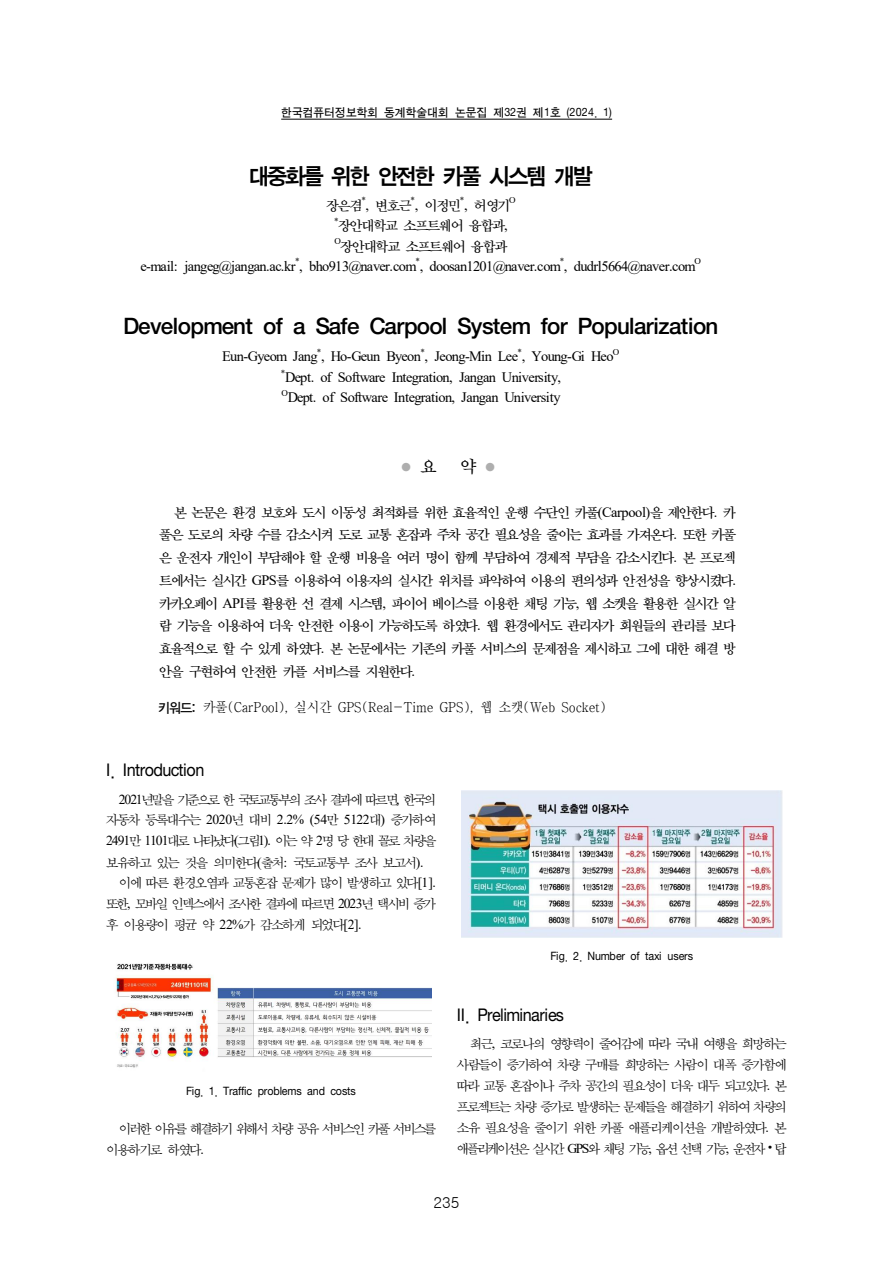
<style>
.page{position:relative;width:893px;height:1263px;background:#fff}
.page>*{position:absolute;margin:0;border:0;box-sizing:border-box;transform-origin:0 0}
.t1{font:22.65px "Sand Kg";letter-spacing:-.03em;color:#000}
.t2{font:22.65px "Sand Kg";letter-spacing:-.09em;color:#000}
.t3{font:18px "Sand Tg";letter-spacing:-.025em;color:#000}
.t4{font:18px "Sand Tm";color:#000}
.t5{font:16.5px "Sand Sm";color:#aeaeae}
.t6{font:15.15px "Gulim";color:#000}
.t7{font:14.4px/22.8px "Sand Tm";letter-spacing:-.1em;color:#000;text-align:justify}
.t8{font:14.4px/20.5px "Times New Roman";letter-spacing:-.045em;color:#000;text-align:center}
.t9{font:14.4px/20.5px "Sand Tm";letter-spacing:-.075em;color:#000;text-align:center}
.t10{font:13.65px/21px "Sand Sm";letter-spacing:-.135em;color:#000}
.t11{font:13.65px "Sand Sm";letter-spacing:-.085em;color:#000}
.t12{font:13.65px "Sand Sm";letter-spacing:-.095em;color:#000}
.t13{font:13.65px "Haansoft 20 Batang";letter-spacing:-.03em;color:#000;scale:.95 1}
.t14{font:13.65px "Sand Sm";letter-spacing:-.165em;color:#000}
.t15{font:11.85px "Sand Tg";letter-spacing:-.02em;color:#000}
.t16{font:11.85px "Sand Tg";color:#000}
.t17{font:9px "Times New Roman";color:#000}
.s1{font-family:"Times New Roman"}
.s2{font-family:"Sand Tm";font-size:18px;color:#000}
.s3{font-family:"Sand Sm";font-size:16.5px;color:#aeaeae}
.s4{font-family:"YDIYGO130"}
.s5{font-family:"Haansoft 20 Batang"}
</style>
<div class="page">
<hr style="left:281px;top:119px;width:331px;height:1px;background:#000">
<img style="left:116px;top:963px;width:316px;height:105px">
<img style="left:462px;top:791px;width:320px;height:146px">
<p class="t16" style="left:281px;top:107px;width:332px">한국컴퓨터정보학회 동계학술대회 논문집 제32권 제1호 (2024. 1)</p>
<h1 class="t2" style="left:249px;top:165px;width:346px">대중화를 위한 안전한 카풀 시스템 개발</h1>
<p class="t9" style="left:326px;top:195px;width:191px">장은겸<sup>*</sup><span class="s1">,</span> 변호근<sup>*</sup><span class="s1">,</span> 이정민<sup>*</sup><span class="s1">,</span> 허영기<sup>O *</sup>장안대학교 소프트웨어 융합과<span class="s1">,<br></span><sup>O</sup>장안대학교 소프트웨어 융합과</p>
<p class="t8" style="left:140px;top:256px;width:557px">e-mail: jangeg@jangan.ac.kr , bho913@naver.com , doosan1201@naver.com , dudrl5664@naver.com</p>
<p class="t17" style="left:295px;top:256px;width:6px">*</p>
<p class="t17" style="left:415px;top:256px;width:6px">*</p>
<p class="t17" style="left:560px;top:256px;width:6px">*</p>
<p class="t17" style="left:694px;top:256px;width:8px">O</p>
<h1 class="t1" style="left:123px;top:316px;width:596px">Development of a Safe Carpool System for Popularization</h1>
<p class="t8" style="left:222px;top:346px;width:399px">Eun-Gyeom Jang<sup>*</sup>, Ho-Geun Byeon<sup>*</sup>, Jeong-Min Lee<sup>*</sup>, Young-Gi Heo<sup>O *</sup>Dept. of Software Integration, Jangan University,<br><sup>O</sup>Dept. of Software Integration, Jangan University</p>
<p class="t5" style="left:399px;top:458px;width:39px">● <span class="s2">요</span></p>
<p class="t4" style="left:460px;top:457px;width:39px">약 <span class="s3">●</span></p>
<p class="t7" style="left:159px;top:501px;width:578px;text-indent:15px">본 논문은 환경 보호와 도시 이동성 최적화를 위한 효율적인 운행 수단인 카풀<span class="s1">(Carpool)</span>을 제안한다<span class="s1">.</span> 카 풀은 도로의 차량 수를 감소시켜 도로 교통 혼잡과 주차 공간 필요성을 줄이는 효과를 가져온다<span class="s1">.</span> 또한 카풀 은 운전자 개인이 부담해야 할 운행 비용을 여러 명이 함께 부담하여 경제적 부담을 감소시킨다<span class="s1">.</span> 본 프로젝 트에서는 실시간 <span class="s1">GPS</span>를 이용하여 이용자의 실시간 위치를 파악하여 이용의 편의성과 안전성을 향상시켰다<span class="s1">. </span>카카오페이 <span class="s1">API</span>를 활용한 선 결제 시스템<span class="s1">,</span> 파이어 베이스를 이용한 채팅 기능<span class="s1">,</span> 웹 소켓을 활용한 실시간 알 람 기능을 이용하여 더욱 안전한 이용이 가능하도록 하였다<span class="s1">.</span> 웹 환경에서도 관리자가 회원들의 관리를 보다 효율적으로 할 수 있게 하였다<span class="s1">.</span> 본 논문에서는 기존의 카풀 서비스의 문제점을 제시하고 그에 대한 해결 방 안을 구현하여 안전한 카플 서비스를 지원한다<span class="s1">.</span></p>
<p class="t13" style="left:158px;top:700px;width:474px"><span class="s4">키워드:</span> 카풀(CarPool), 실시간 GPS(Real-Time GPS), 웹 소캣(Web Socket)</p>
<p class="t3" style="left:106px;top:761px;width:100px">I. Introduction</p>
<p class="t14" style="left:119px;top:793px;width:319px"><span class="s1">2021</span>년말을 기준으로 한 국토교통부의 조사 결과에 따르면<span class="s1">,</span> 한국의</p>
<p class="t11" style="left:106px;top:813px;width:331px">자동차 등록대수는 <span class="s1">2020</span>년 대비 <span class="s1">2.2% (54</span>만 <span class="s1">5122</span>대<span class="s1">)</span> 증가하여</p>
<p class="t10" style="left:106px;top:831px;width:332px"><span class="s1">2491</span>만 <span class="s1">1101</span>대로 나타났다<span class="s1">(</span>그림<span class="s1">1).</span> 이는 약 <span class="s1">2</span>명 당 한대 꼴로 차량을</p>
<p class="t12" style="left:106px;top:856px;width:319px">보유하고 있는 것을 의미한다<span class="s1">(</span>출처<span class="s1">:</span> 국토교통부 조사 보고서<span class="s1">).</span></p>
<p class="t12" style="left:119px;top:876px;width:318px">이에 따른 환경오염과 교통혼잡 문제가 많이 발생하고 있다<span class="s1">[1].</span></p>
<p class="t10" style="left:106px;top:894px;width:331px">또한<span class="s1">,</span> 모바일 인덱스에서 조사한 결과에 따르면 <span class="s1">2023</span>년 택시비 증가</p>
<p class="t11" style="left:106px;top:918px;width:257px">후 이용량이 평균 약 <span class="s1">22%</span>가 감소하게 되었다<span class="s1">[2].</span></p>
<p class="t15" style="left:186px;top:1085px;width:171px">Fig. 1. Traffic problems and costs</p>
<p class="t10" style="left:106px;top:1118px;width:331px;text-indent:13px">이러한 이유를 해결하기 위해서 차량 공유 서비스인 카풀 서비스를 이용하기로 하였다<span class="s1">.</span></p>
<p class="t15" style="left:550px;top:951px;width:144px">Fig. 2. Number of taxi users</p>
<p class="t3" style="left:457px;top:1006px;width:109px">II. Preliminaries</p>
<p class="t10" style="left:457px;top:1034px;width:332px;text-align:justify;text-indent:13px">최근<span class="s1">,</span> 코로나의 영향력이 줄어감에 따라 국내 여행을 희망하는 사람들이 증가하여 차량 구매를 희망하는 사람이 대폭 증가함에 따라 교통 혼잡이나 주차 공간의 필요성이 더욱 대두 되고있다<span class="s1">.</span> 본 프로젝트는 차량 증가로 발생하는 문제들을 해결하기 위하여 차량의 소유 필요성을 줄이기 위한 카풀 애플리케이션을 개발하였다<span class="s1">.</span> 본 애플리케이션은 실시간 <span class="s1">GPS</span>와 채팅 기능<span class="s1">,</span> 옵션 선택 기능<span class="s1">,</span> 운전자<span class="s5">⦁</span>탑</p>
<p class="t6" style="left:433px;top:1194px;width:27px">235</p>
</div>
